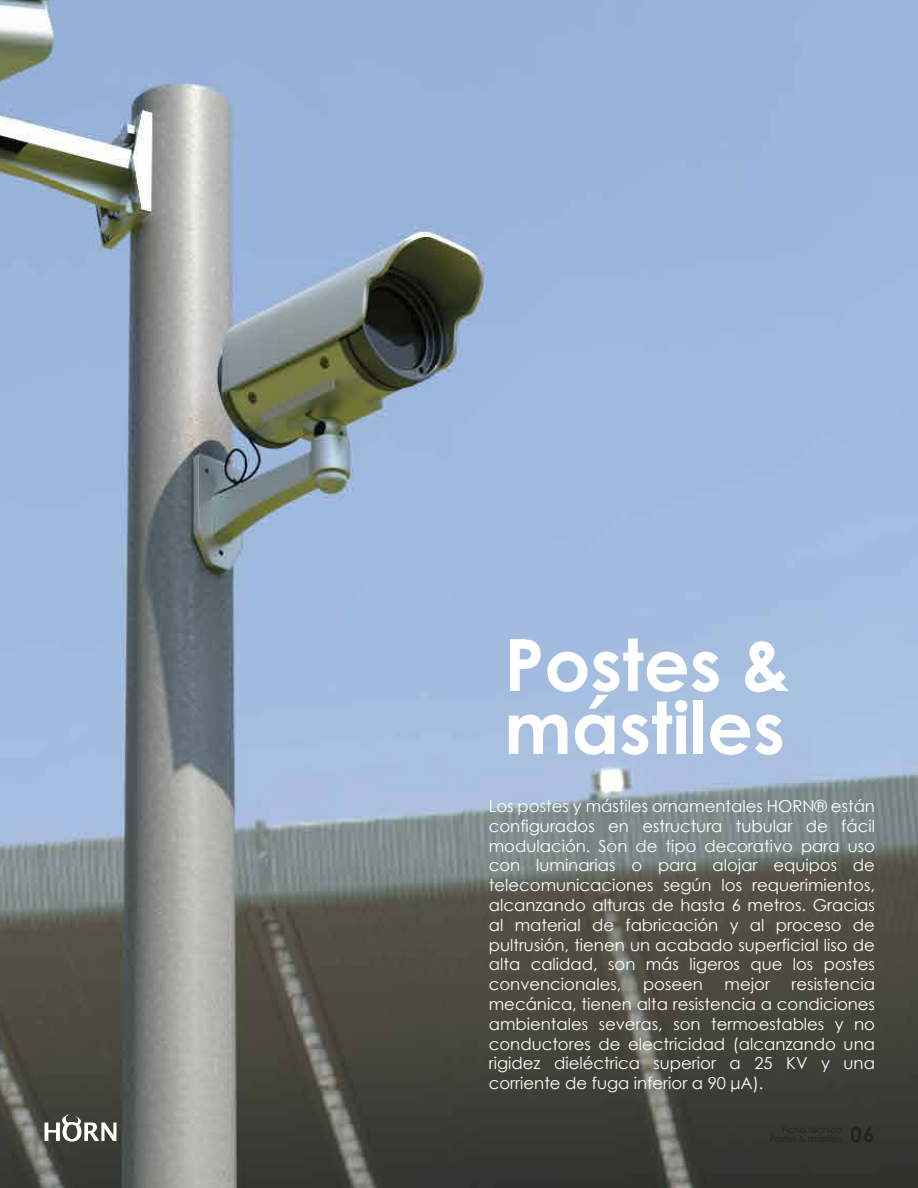
<style>
.page{position:relative;width:918px;height:1188px;background:#fff}
.page>*{position:absolute;margin:0;border:0;box-sizing:border-box;transform-origin:0 0}
.t1{font:700 72px/63px "Century Gothic";color:#fff}
.t2{font:700 21px "Century Gothic";color:rgb(1 1 1/.5)}
.t3{font:16.5px/19.8px "Century Gothic";color:#fff;text-align:justify}
</style>
<div class="page">
<img style="left:0;top:0;width:918px;height:1188px">
<svg style="left:45px;top:1113px;width:71px;height:29px"></svg>
<h1 class="t1" style="left:504px;top:630px;width:288px">Postes &amp; mástiles</h1>
<p class="t3" style="left:489px;top:796px;width:388px">Los postes y mástiles ornamentales HORN® están configurados en estructura tubular de fácil modulación. Son de tipo decorativo para uso con luminarias o para alojar equipos de telecomunicaciones según los requerimientos, alcanzando alturas de hasta 6 metros. Gracias al material de fabricación y al proceso de pultrusión, tienen un acabado superficial liso de alta calidad, son más ligeros que los postes convencionales,</p>
<p class="t3" style="left:489px;top:974px;width:388px;text-indent:303px">resistencia mecánica, tienen alta resistencia a condiciones ambientales severas, son termoestables y no conductores de electricidad (alcanzando una rigidez dieléctrica superior a 25 KV y una corriente de fuga inferior a 90 μA).</p>
<p class="t2" style="left:851px;top:1118px;width:25px">06</p>
<p class="t3" style="left:643px;top:974px;width:61px">poseen</p>
<p class="t3" style="left:725px;top:974px;width:47px">mejor</p>
</div>
